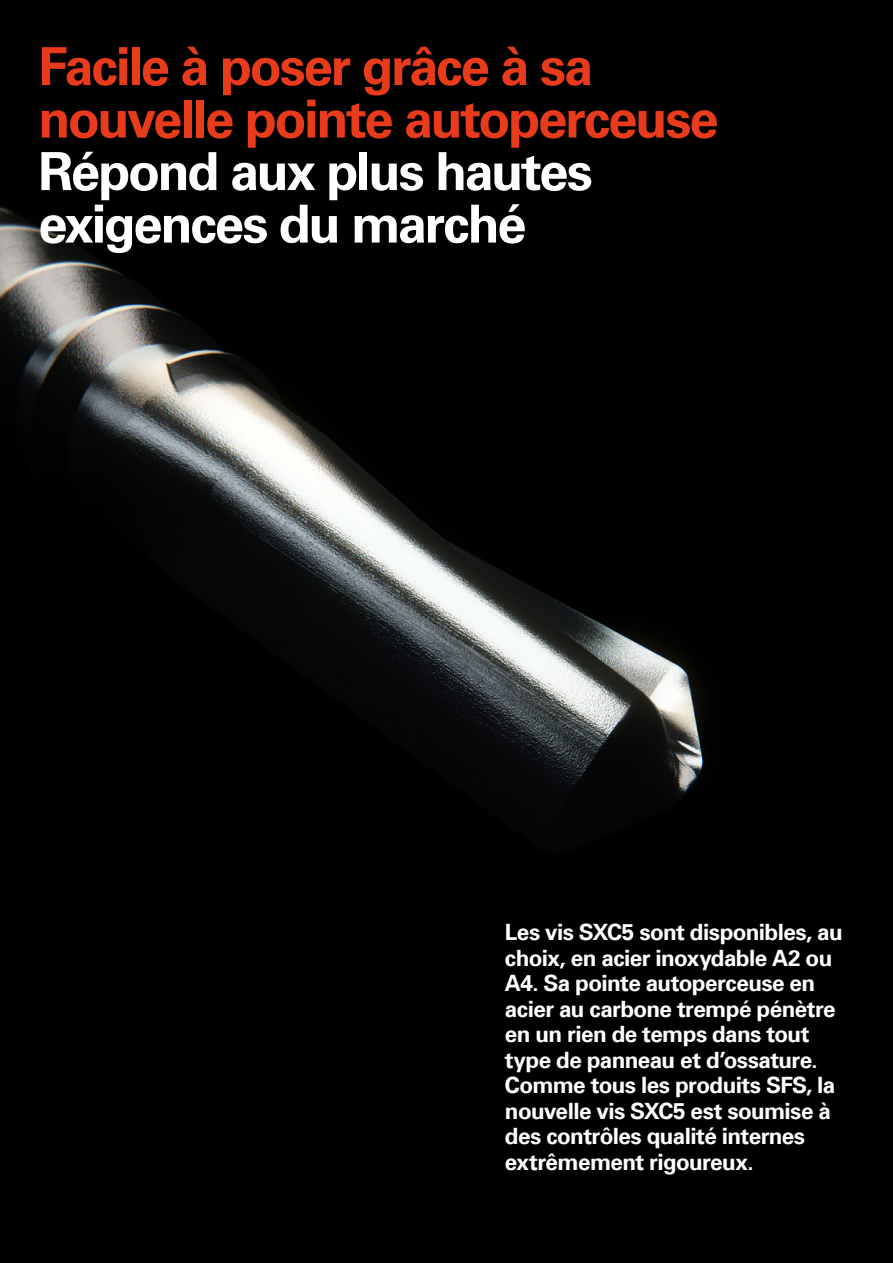
<style>
.page{position:relative;width:893px;height:1263px;background:#fff}
.page>*{position:absolute;margin:0;border:0;box-sizing:border-box;transform-origin:0 0}
.t1{font:700 52.5px/52.5px "Univers";letter-spacing:-.045em;color:#e73b1c}
.t2{font:700 52.5px/52.5px "Univers";letter-spacing:-.04em;color:#fff}
.t3{font:700 22.5px/25.5px "Univers";letter-spacing:-.025em;color:#fff}
</style>
<div class="page">
<img style="left:0;top:0;width:893px;height:1263px">
<h1 class="t1" style="left:38px;top:41px;width:682px">Facile à poser grâce à sa nouvelle pointe autoperceuse</h1>
<h1 class="t2" style="left:38px;top:146px;width:556px">Répond aux plus hautes exigences du marché</h1>
<p class="t3" style="left:505px;top:920px;width:339px">Les vis SXC5 sont disponibles, au choix, en acier inoxydable A2 ou<br>A4. Sa pointe autoperceuse en acier au carbone trempé pénètre en un rien de temps dans tout type de panneau et d’ossature.<br>Comme tous les produits SFS, la nouvelle vis SXC5 est soumise à des contrôles qualité internes extrêmement rigoureux.</p>
</div>
